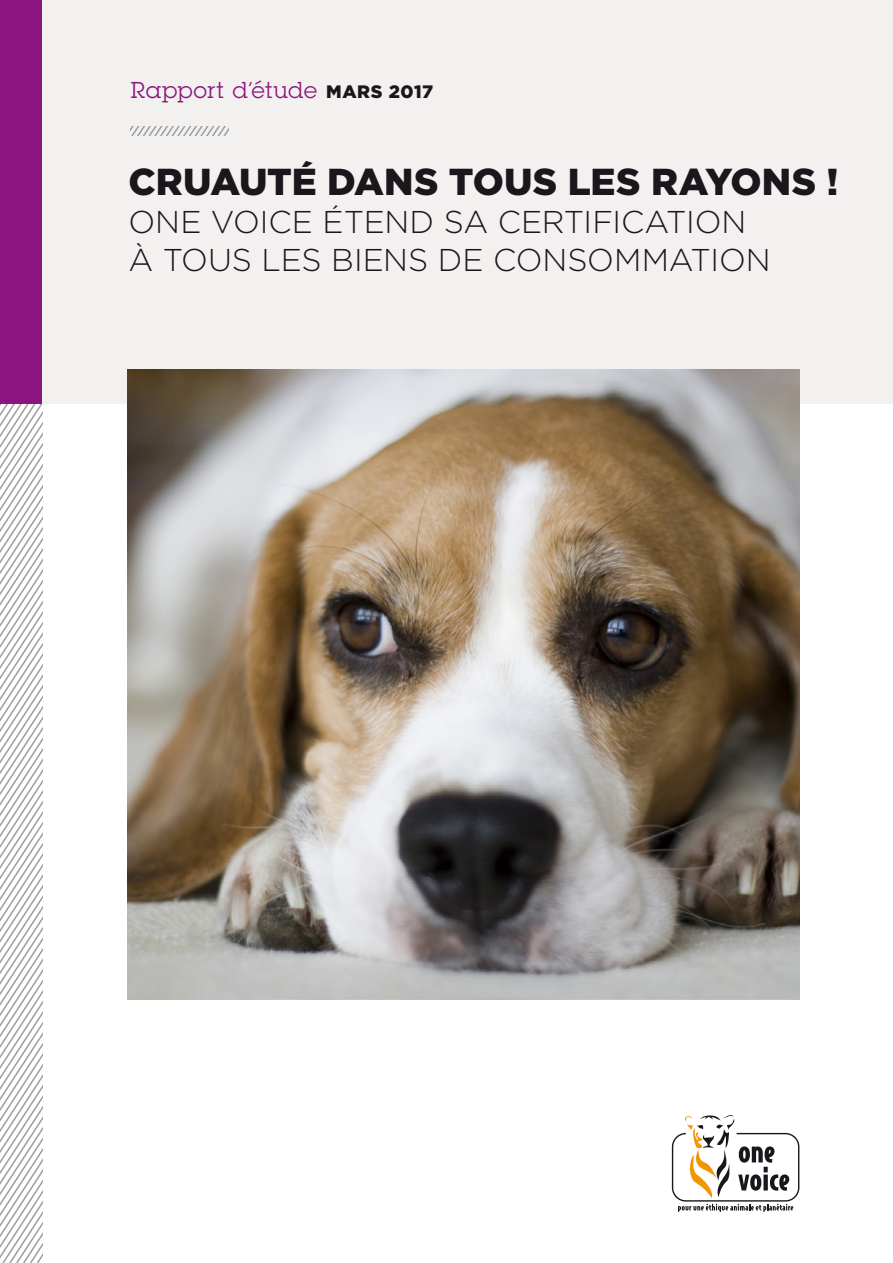
<style>
.page{position:relative;width:893px;height:1263px;background:#fff}
.page>*{position:absolute;margin:0;border:0;box-sizing:border-box;transform-origin:0 0}
.t1{font:900 37.5px "Gotham";color:#1a171c}
.t2{font:300 31.5px/37.8px "Gotham";color:#1a171c}
.t3{font:22.5px "Lubalin Graph";letter-spacing:.03em;color:#8a157e}
.s1{font-family:"Gotham";font-weight:900;font-size:18px;color:#1a171c}
</style>
<div class="page">
<svg style="left:0;top:404px;width:43px;height:859px"></svg>
<div style="left:0;top:0;width:43px;height:404px;background:#8a157e"></div>
<div style="left:43px;top:0;width:850px;height:404px;background:#f3f1ef"></div>
<svg style="left:131px;top:127px;width:98px;height:8px"></svg>
<img style="left:128px;top:370px;width:671px;height:629px">
<svg style="left:672px;top:1115px;width:127px;height:97px"></svg>
<p class="t3" style="left:131px;top:76px;width:304px">Rapport d’étude <span class="s1">MARS 2017</span></p>
<p class="t1" style="left:128px;top:156px;width:712px">CRUAUTÉ DANS TOUS LES RAYONS !</p>
<p class="t2" style="left:128px;top:202px;width:644px">ONE VOICE ÉTEND SA CERTIFICATION<br>À TOUS LES BIENS DE CONSOMMATION</p>
</div>
